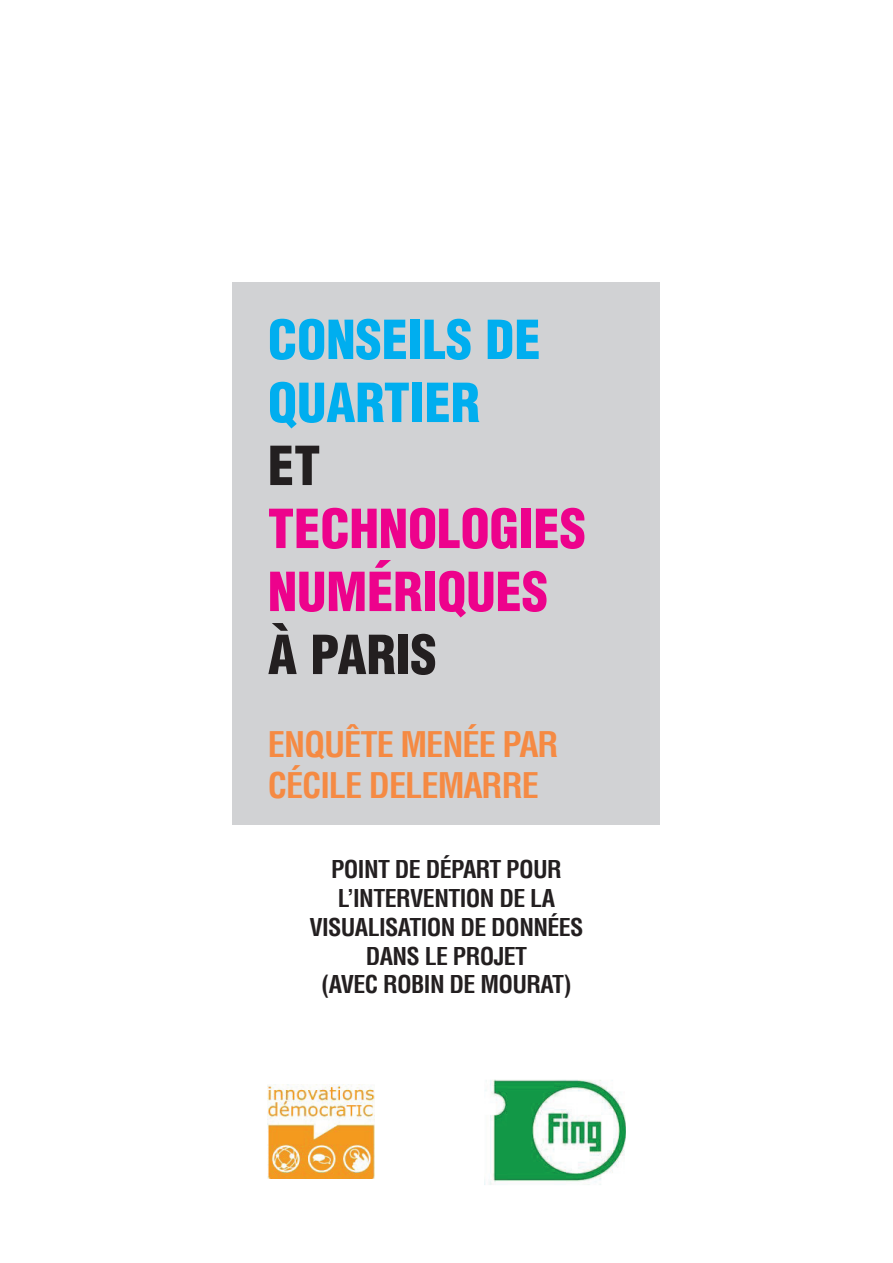
<style>
.page{position:relative;width:893px;height:1263px;background:#fff}
.page>*{position:absolute;margin:0;border:0;box-sizing:border-box;transform-origin:0 0}
.t1{font:900 condensed 52.5px/63px "Helvetica";color:#ed028c}
.t2{font:900 condensed 52.5px/63px "Helvetica";color:#00aeef}
.t3{font:900 condensed 52.5px "Helvetica";color:#231f20}
.t4{font:700 condensed 34.5px/41.4px "Helvetica";letter-spacing:-.03em;color:#f58a43}
.t5{font:700 condensed 24px/28.8px "Helvetica";letter-spacing:-.025em;color:#231f20;text-align:center}
</style>
<div class="page">
<div style="left:232px;top:283px;width:428px;height:542px;background:#d1d2d4"></div>
<img style="left:268px;top:1084px;width:106px;height:95px">
<img style="left:484px;top:1079px;width:141px;height:106px">
<h1 class="t2" style="left:268px;top:308px;width:274px">CONSEILS DE<br>QUARTIER</h1>
<h1 class="t3" style="left:268px;top:432px;width:54px">ET</h1>
<h1 class="t1" style="left:268px;top:497px;width:320px">TECHNOLOGIES<br>NUMÉRIQUES</h1>
<h1 class="t3" style="left:268px;top:621px;width:170px">À PARIS</h1>
<h2 class="t4" style="left:268px;top:723px;width:292px">ENQUÊTE MENÉE PAR<br>CÉCILE DELEMARRE</h2>
<p class="t5" style="left:309px;top:855px;width:276px">POINT DE DÉPART POUR<br>L’INTERVENTION DE LA<br>VISUALISATION DE DONNÉES<br>DANS LE PROJET<br>(AVEC ROBIN DE MOURAT)</p>
</div>
